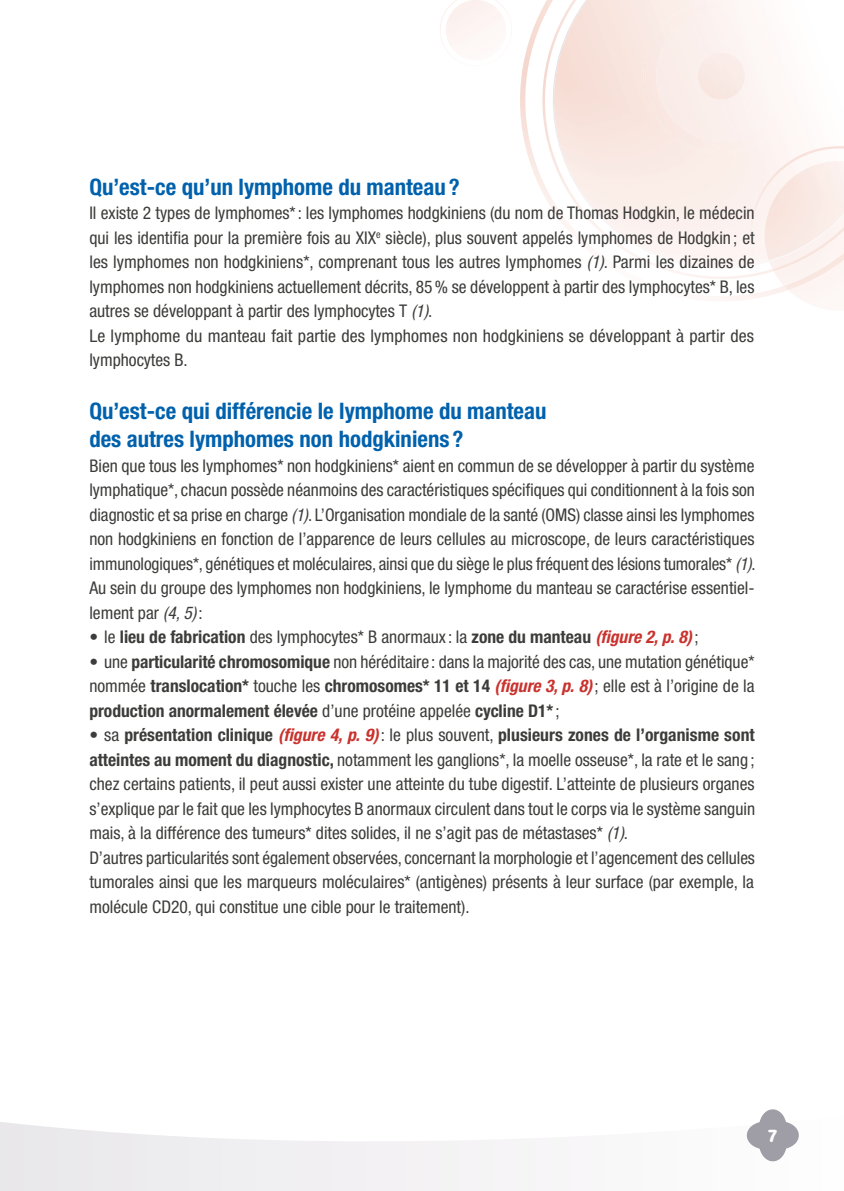
<style>
.page{position:relative;width:844px;height:1191px;background:#fff}
.page>*{position:absolute;margin:0;border:0;box-sizing:border-box;transform-origin:0 0}
.t1{font:700 condensed 22.75px/28px "Helvetica Neue LT Std";color:#0061ad}
.t2{font:condensed 17.5px/24.5px "Helvetica Neue LT Std";color:#3c3c3a}
.t3{font:700 17.5px "AG Book Rounded";color:#fff}
.s1{font-style:italic}
.s2{font-weight:700}
.s3{font-weight:700;font-style:italic;color:#c9322d}
</style>
<div class="page">
<img style="left:520px;top:20px;width:267px;height:281px">
<svg style="left:768px;top:290px;width:6px;height:5px"></svg>
<img style="left:783px;top:267px;width:60px;height:23px">
<img style="left:769px;top:146px;width:74px;height:118px">
<img style="left:769px;top:161px;width:74px;height:53px">
<img style="left:537px;top:0;width:232px;height:269px">
<img style="left:768px;top:214px;width:75px;height:48px">
<img style="left:632px;top:0;width:177px;height:154px">
<img style="left:649px;top:11px;width:143px;height:130px">
<img style="left:694px;top:52px;width:54px;height:48px">
<svg style="left:0;top:1122px;width:515px;height:69px"></svg>
<svg style="left:746px;top:1109px;width:53px;height:53px"></svg>
<h1 class="t1" style="left:89px;top:172px;width:371px">Qu’est-ce qu’un lymphome du manteau ?</h1>
<p class="t2" style="left:89px;top:201px;width:666px">Il existe 2 types de lymphomes* : les lymphomes hodgkiniens (du nom de Thomas Hodgkin, le médecin qui les identifia pour la première fois au XIX<sup>e</sup> siècle), plus souvent appelés lymphomes de Hodgkin ; et les lymphomes non hodgkiniens*, comprenant tous les autres lymphomes <span class="s1">(1)</span>. Parmi les dizaines de lymphomes non hodgkiniens actuellement décrits, 85 % se développent à partir des lymphocytes* B, les autres se développant à partir des lymphocytes T <span class="s1">(1)</span>.<br>Le lymphome du manteau fait partie des lymphomes non hodgkiniens se développant à partir des lymphocytes B.</p>
<h1 class="t1" style="left:89px;top:397px;width:458px">Qu’est-ce qui différencie le lymphome du manteau des autres lymphomes non hodgkiniens ?</h1>
<p class="t2" style="left:89px;top:453px;width:667px;text-align:justify">Bien que tous les lymphomes* non hodgkiniens* aient en commun de se développer à partir du système lymphatique*, chacun possède néanmoins des caractéristiques spécifiques qui conditionnent à la fois son diagnostic et sa prise en charge <span class="s1">(1)</span>. L’Organisation mondiale de la santé (OMS) classe ainsi les lymphomes non hodgkiniens en fonction de l’apparence de leurs cellules au microscope, de leurs caractéristiques immunologiques*, génétiques et moléculaires, ainsi que du siège le plus fréquent des lésions tumorales* <span class="s1">(1)</span>.<br>Au sein du groupe des lymphomes non hodgkiniens, le lymphome du manteau se caractérise essentiel&shy;lement par <span class="s1">(4, 5)</span> :</p>
<p class="t2" style="left:89px;top:625px;width:610px">• le <span class="s2">lieu de fabrication</span> des lymphocytes* B anormaux : la <span class="s2">zone du manteau</span> <span class="s3">(figure 2, p. 8)</span> ;</p>
<p class="t2" style="left:89px;top:649px;width:666px;text-align:justify">• une <span class="s2">particularité chromosomique</span> non héréditaire : dans la majorité des cas, une mutation génétique* nommée <span class="s2">translocation*</span> touche les <span class="s2">chromosomes* 11 et 14</span> <span class="s3">(figure 3, p. 8)</span> ; elle est à l’origine de la <span class="s2">production anormalement élevée</span> d’une protéine appelée <span class="s2">cycline D1*</span> ;</p>
<p class="t2" style="left:89px;top:723px;width:667px">• sa <span class="s2">présentation clinique</span> <span class="s3">(figure 4, p. 9)</span> : le plus souvent, <span class="s2">plusieurs zones de l’organisme sont atteintes au moment du diagnostic,</span> notamment les ganglions*, la moelle osseuse*, la rate et le sang ; chez certains patients, il peut aussi exister une atteinte du tube digestif. L’atteinte de plusieurs organes s’explique par le fait que les lymphocytes B anormaux circulent dans tout le corps via le système sanguin mais, à la différence des tumeurs* dites solides, il ne s’agit pas de métastases* <span class="s1">(1)</span>.<br>D’autres particularités sont également observées, concernant la morphologie et l’agencement des cellules tumorales ainsi que les marqueurs moléculaires* (antigènes) présents à leur surface (par exemple, la molécule CD20, qui constitue une cible pour le traitement).</p>
<p class="t3" style="left:767px;top:1125px;width:12px">7</p>
</div>
